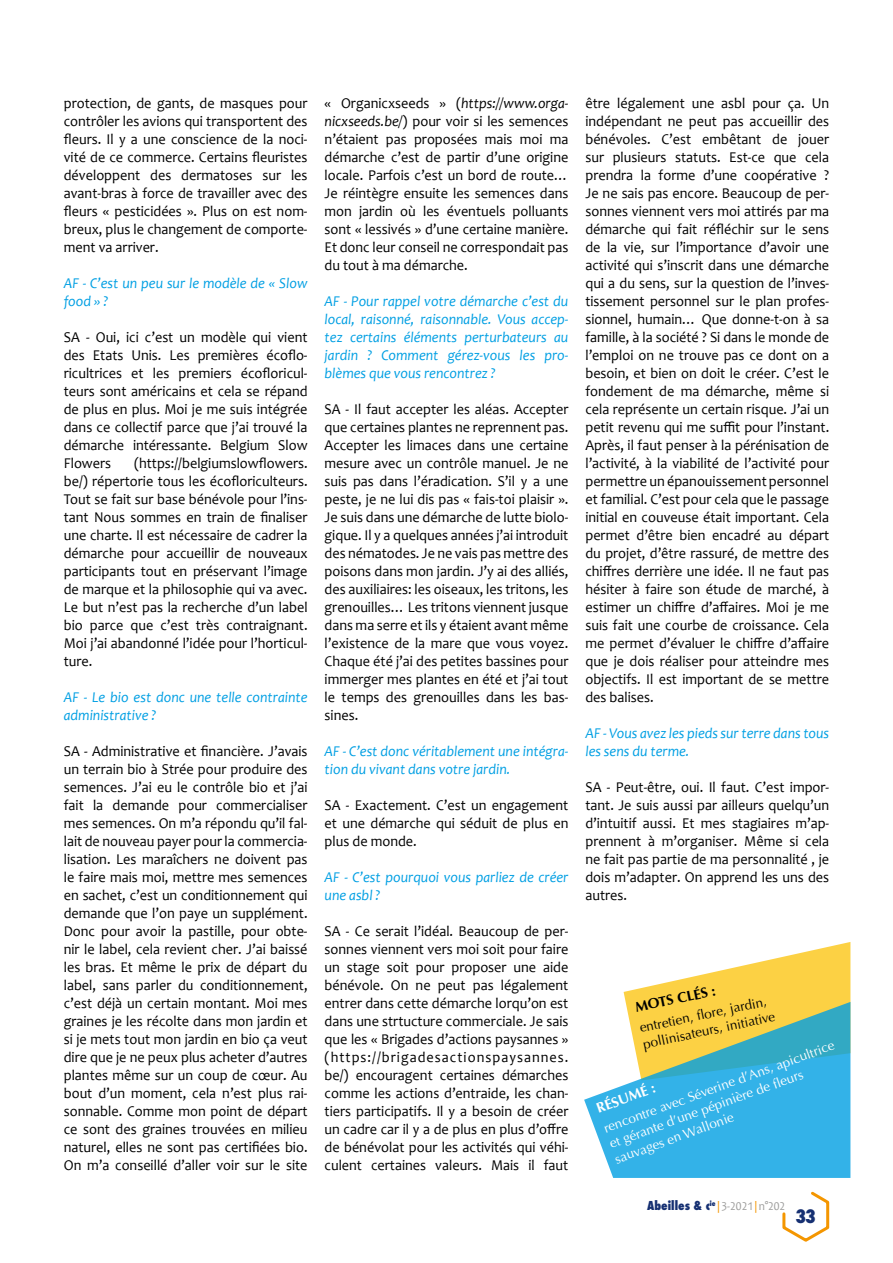
<style>
.page{position:relative;width:893px;height:1263px;background:#fff}
.page>*{position:absolute;margin:0;border:0;box-sizing:border-box;transform-origin:0 0}
.t1{font:800 condensed 18px "Futura";color:#163072}
.t2{font:15px/18px "Candara";color:#000;text-align:justify;scale:.95 1}
.t3{font:italic 15px/18px "Candara";color:#009fe3;scale:.95 1}
.t4{font:700 14.25px "Optima";color:#000}
.t5{font:700 14.25px "Optima";color:#fff}
.t6{font:13.5px/16.5px "Optima";color:#fff}
.t7{font:13.5px/16.5px "Optima";color:#000}
.t8{font:12px "Candara";color:#9d9d9c;scale:.95 1}
.s1{font-style:italic}
.s2{font-family:"Futura";font-weight:800;font-stretch:condensed;color:#163072}
.s3{color:#f49600}
</style>
<div class="page">
<svg style="left:782px;top:1191px;width:48px;height:51px"></svg>
<svg style="left:624px;top:942px;width:226px;height:60px"></svg>
<svg style="left:584px;top:1002px;width:266px;height:176px;background:#70bfc7"></svg>
<p class="t2" style="left:64px;top:94px;width:258px">protection, de gants, de masques pour contrôler les avions qui transportent des fleurs. Il y a une conscience de la noci&shy;vité de ce commerce. Certains fleuristes développent des dermatoses sur les avant-bras à force de travailler avec des fleurs « pesticidées ». Plus on est nom&shy;breux, plus le changement de comporte&shy;ment va arriver.</p>
<p class="t3" style="left:64px;top:274px;width:258px">AF - C’est un peu sur le modèle de « Slow food » ?</p>
<p class="t2" style="left:64px;top:328px;width:258px">SA - Oui, ici c’est un modèle qui vient des Etats Unis. Les premières écoflo&shy;ricultrices et les premiers écofloricul&shy;teurs sont américains et cela se répand de plus en plus. Moi je me suis intégrée dans ce collectif parce que j’ai trouvé la démarche intéressante. Belgium Slow Flowers</p>
<p class="t2" style="left:64px;top:454px;width:258px;text-indent:70px">(https://belgiumslowflowers. be/) répertorie tous les écofloriculteurs.<br>Tout se fait sur base bénévole pour l’ins&shy;tant Nous sommes en train de finaliser une charte. Il est nécessaire de cadrer la démarche pour accueillir de nouveaux participants tout en préservant l’image de marque et la philosophie qui va avec.<br>Le but n’est pas la recherche d’un label bio parce que c’est très contraignant.<br>Moi j’ai abandonné l’idée pour l’horticul&shy;ture.</p>
<p class="t3" style="left:64px;top:688px;width:258px">AF - Le bio est donc une telle contrainte administrative ?</p>
<p class="t2" style="left:64px;top:742px;width:258px">SA - Administrative et financière. J’avais un terrain bio à Strée pour produire des semences. J’ai eu le contrôle bio et j’ai fait la demande pour commercialiser mes semences. On m’a répondu qu’il fal&shy;lait de nouveau payer pour la commercia&shy;lisation. Les maraîchers ne doivent pas le faire mais moi, mettre mes semences en sachet, c’est un conditionnement qui demande que l’on paye un supplément.<br>Donc pour avoir la pastille, pour obte&shy;nir le label, cela revient cher. J’ai baissé les bras. Et même le prix de départ du label, sans parler du conditionnement, c’est déjà un certain montant. Moi mes graines je les récolte dans mon jardin et si je mets tout mon jardin en bio ça veut dire que je ne peux plus acheter d’autres plantes même sur un coup de cœur. Au bout d’un moment, cela n’est plus rai&shy;sonnable. Comme mon point de départ ce sont des graines trouvées en milieu naturel, elles ne sont pas certifiées bio.<br>On m’a conseillé d’aller voir sur le site</p>
<p class="t2" style="left:325px;top:94px;width:258px">« Organicxseeds » (<span class="s1">https://www.orga&shy;nicxseeds.be/</span>) pour voir si les semences n’étaient pas proposées mais moi ma démarche c’est de partir d’une origine locale. Parfois c’est un bord de route… Je réintègre ensuite les semences dans mon jardin où les éventuels polluants sont « lessivés » d’une certaine manière.<br>Et donc leur conseil ne correspondait pas du tout à ma démarche.</p>
<p class="t3" style="left:325px;top:292px;width:258px;text-align:justify">AF - Pour rappel votre démarche c’est du local, raisonné, raisonnable. Vous accep&shy;tez certains éléments perturbateurs au jardin ? Comment gérez-vous les pro&shy;blèmes que vous rencontrez ?</p>
<p class="t2" style="left:325px;top:400px;width:258px">SA - Il faut accepter les aléas. Accepter que certaines plantes ne reprennent pas.<br>Accepter les limaces dans une certaine mesure avec un contrôle manuel. Je ne suis pas dans l’éradication. S’il y a une peste, je ne lui dis pas « fais-toi plaisir ».<br>Je suis dans une démarche de lutte biolo&shy;gique. Il y a quelques années j’ai introduit des nématodes. Je ne vais pas mettre des poisons dans mon jardin. J’y ai des alliés, des auxiliaires: les oiseaux, les tritons, les grenouilles… Les tritons viennent jusque dans ma serre et ils y étaient avant même l’existence de la mare que vous voyez.<br>Chaque été j’ai des petites bassines pour immerger mes plantes en été et j’ai tout le temps des grenouilles dans les bas&shy;sines.</p>
<p class="t3" style="left:325px;top:742px;width:258px">AF - C’est donc véritablement une intégra&shy;tion du vivant dans votre jardin.</p>
<p class="t2" style="left:325px;top:796px;width:258px">SA - Exactement. C’est un engagement et une démarche qui séduit de plus en plus de monde.</p>
<p class="t3" style="left:325px;top:868px;width:258px">AF - C’est pourquoi vous parliez de créer une asbl ?</p>
<p class="t2" style="left:325px;top:922px;width:258px">SA - Ce serait l’idéal. Beaucoup de per&shy;sonnes viennent vers moi soit pour faire un stage soit pour proposer une aide bénévole. On ne peut pas légalement entrer dans cette démarche lorqu’on est dans une strtucture commerciale. Je sais que les « Brigades d’actions paysannes » (https://brigadesactionspaysannes. be/) encouragent certaines démarches comme les actions d’entraide, les chan&shy;tiers participatifs. Il y a besoin de créer un cadre car il y a de plus en plus d’offre de bénévolat pour les activités qui véhi&shy;culent certaines valeurs. Mais il faut</p>
<p class="t2" style="left:585px;top:94px;width:258px">être légalement une asbl pour ça. Un indépendant ne peut pas accueillir des bénévoles. C’est embêtant de jouer sur plusieurs statuts. Est-ce que cela prendra la forme d’une coopérative ?<br>Je ne sais pas encore. Beaucoup de per&shy;sonnes viennent vers moi attirés par ma démarche qui fait réfléchir sur le sens de la vie, sur l’importance d’avoir une activité qui s’inscrit dans une démarche qui a du sens, sur la question de l’inves&shy;tissement personnel sur le plan profes&shy;sionnel, humain… Que donne-t-on à sa famille, à la société ? Si dans le monde de l’emploi on ne trouve pas ce dont on a besoin, et bien on doit le créer. C’est le fondement de ma démarche, même si cela représente un certain risque. J’ai un petit revenu qui me suffit pour l’instant.<br>Après, il faut penser à la pérénisation de l’activité, à la viabilité de l’activité pour permettre un épanouissement personnel et familial. C’est pour cela que le passage initial en couveuse était important. Cela permet d’être bien encadré au départ du projet, d’être rassuré, de mettre des chiffres derrière une idée. Il ne faut pas hésiter à faire son étude de marché, à estimer un chiffre d’affaires. Moi je me suis fait une courbe de croissance. Cela me permet d’évaluer le chiffre d’affaire que je dois réaliser pour atteindre mes objectifs. Il est important de se mettre des balises.</p>
<p class="t3" style="left:585px;top:724px;width:258px">AF - Vous avez les pieds sur terre dans tous les sens du terme.</p>
<p class="t2" style="left:585px;top:778px;width:258px">SA - Peut-être, oui. Il faut. C’est impor&shy;tant. Je suis aussi par ailleurs quelqu’un d’intuitif aussi. Et mes stagiaires m’ap&shy;prennent à m’organiser. Même si cela ne fait pas partie de ma personnalité , je dois m’adapter. On apprend les uns des autres.</p>
<p class="t4" style="left:634px;top:999px;width:83px;rotate:-12deg">MOTS CLÉS :</p>
<p class="t7" style="left:638px;top:1020px;width:136px;rotate:-12deg">entretien, flore, jardin, pollinisateurs, initiative</p>
<p class="t6" style="left:601px;top:1120px;width:246px;rotate:-20deg">rencontre avec Séverine d’Ans, apicultrice et gérante d’une pépinière de fleurs sauvages en Wallonie</p>
<p class="t5" style="left:594px;top:1101px;width:63px;rotate:-20deg">RÉSUMÉ :</p>
<p class="t8" style="left:647px;top:1198px;width:147px"><span class="s2">Abeilles &amp; c</span><sup>ie</sup> <span class="s3">|</span>3-2021 <span class="s3">|</span>n°202</p>
<p class="t1" style="left:795px;top:1204px;width:22px">33</p>
</div>
